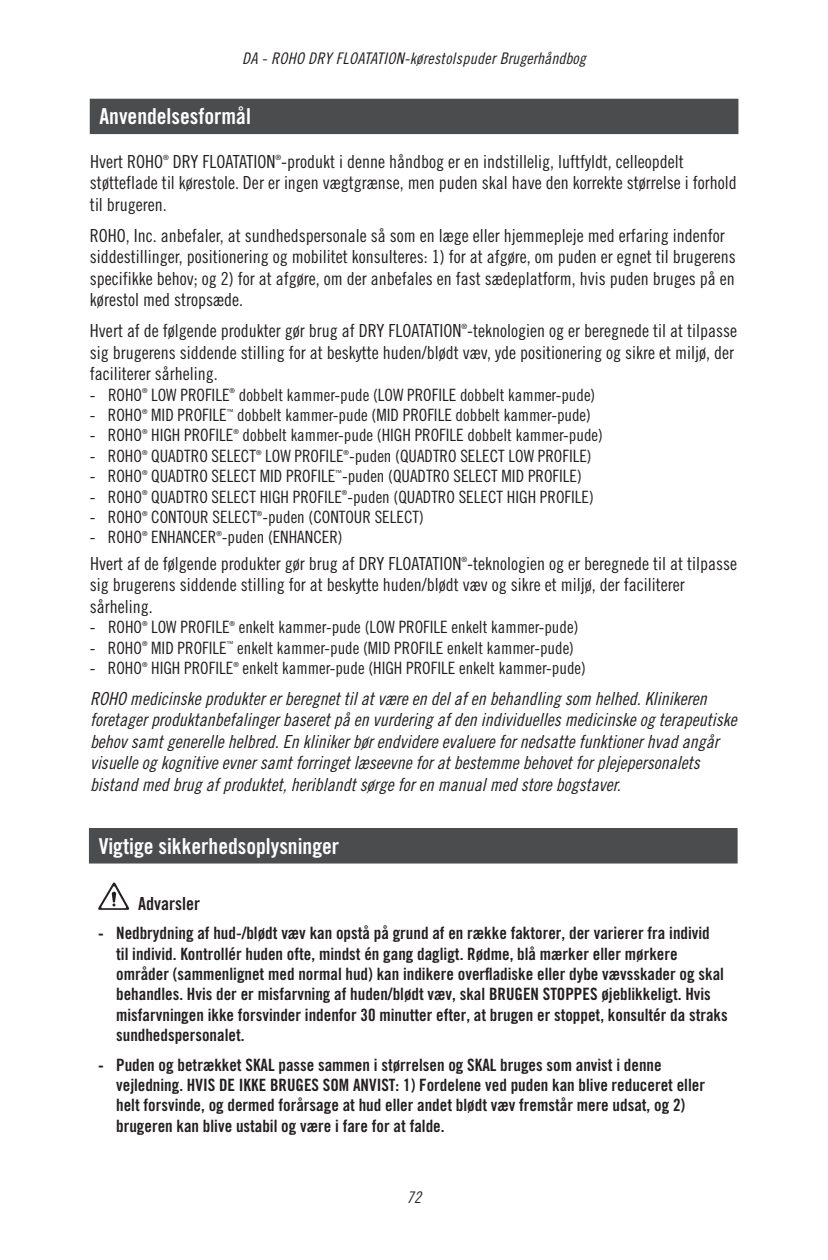
<style>
.page{position:relative;width:828px;height:1260px;background:#fff}
.page>*{position:absolute;margin:0;border:0;box-sizing:border-box;transform-origin:0 0}
.t1{font:22px "Trade Gothic LT Std Bd Cn 20";color:#fff}
.t2{font:18px/21.6px "Trade Gothic LT Std Cn 18";color:#231f20}
.t3{font:18px/21.6px "Trade Gothic LT Std Cn 18 Obl";color:#231f20}
.t4{font:18px "Trade Gothic LT Std Bd Cn 20";color:#231f20}
.t5{font:17px/20.4px "Trade Gothic LT Std Bd Cn 20";color:#231f20}
.t6{font:17px "Trade Gothic LT Std Cn 18";color:#231f20}
.t7{font:16px "Trade Gothic LT Std Cn 18 Obl";letter-spacing:.02em;color:#231f20}
.t8{font:7.2px "Trade Gothic LT Std Cn 18";color:#231f20}
.t9{font:6.8px "Trade Gothic LT Std Cn 18";color:#231f20}
.s1{font-family:"Trade Gothic LT Std Bd 2"}
</style>
<div class="page">
<div style="left:90px;top:99px;width:648px;height:35px;background:#4b4c4d"></div>
<svg style="left:98px;top:882px;width:31px;height:28px"></svg>
<div style="left:89px;top:829px;width:648px;height:34px;background:#4b4c4d"></div>
<div style="left:89px;top:828px;width:648px;height:35px;border:1px solid #4b4c4d"></div>
<p class="t7" style="left:242px;top:49px;width:345px">DA - ROHO DRY FLOATATION-kørestolspuder Brugerhåndbog</p>
<p class="t1" style="left:100px;top:103px;width:153px">Anvendelsesformål</p>
<p class="t2" style="left:90px;top:150px;width:75px">Hvert ROHO</p>
<p class="t8" style="left:163px;top:153px;width:7px">®</p>
<p class="t2" style="left:173px;top:150px;width:513px">DRY FLOATATION -produkt i denne håndbog er en indstillelig, luftfyldt, celleopdelt</p>
<p class="t8" style="left:275px;top:153px;width:7px">®</p>
<p class="t2" style="left:90px;top:172px;width:648px">støtteflade til kørestole. Der er ingen vægtgrænse, men puden skal have den korrekte størrelse i forhold til brugeren.</p>
<p class="t2" style="left:90px;top:224px;width:647px">ROHO, Inc. anbefaler, at sundhedspersonale så som en læge eller hjemmepleje med erfaring indenfor siddestillinger, positionering og mobilitet konsulteres: 1) for at afgøre, om puden er egnet til brugerens specifikke behov; og 2) for at afgøre, om der anbefales en fast sædeplatform, hvis puden bruges på en kørestol med stropsæde.</p>
<p class="t2" style="left:90px;top:320px;width:649px">Hvert af de følgende produkter gør brug af DRY FLOATATION -teknologien og er beregnede til at tilpasse</p>
<p class="t8" style="left:462px;top:323px;width:7px">®</p>
<p class="t2" style="left:90px;top:341px;width:646px">sig brugerens siddende stilling for at beskytte huden/blødt væv, yde positionering og sikre et miljø, der faciliterer sårheling.</p>
<p class="t6" style="left:90px;top:384px;width:54px">- ROHO</p>
<p class="t9" style="left:142px;top:387px;width:7px">®</p>
<p class="t6" style="left:151px;top:384px;width:80px">LOW PROFILE</p>
<p class="t9" style="left:230px;top:387px;width:7px">®</p>
<p class="t6" style="left:239px;top:384px;width:358px">dobbelt kammer-pude (LOW PROFILE dobbelt kammer-pude)</p>
<p class="t6" style="left:90px;top:405px;width:54px">- ROHO</p>
<p class="t9" style="left:142px;top:407px;width:7px">®</p>
<p class="t6" style="left:151px;top:405px;width:77px">MID PROFILE</p>
<p class="t9" style="left:227px;top:407px;width:8px">™</p>
<p class="t6" style="left:237px;top:405px;width:355px">dobbelt kammer-pude (MID PROFILE dobbelt kammer-pude)</p>
<p class="t6" style="left:90px;top:425px;width:54px">- ROHO</p>
<p class="t9" style="left:142px;top:428px;width:7px">®</p>
<p class="t6" style="left:151px;top:425px;width:84px">HIGH PROFILE</p>
<p class="t9" style="left:233px;top:428px;width:7px">®</p>
<p class="t6" style="left:243px;top:425px;width:362px">dobbelt kammer-pude (HIGH PROFILE dobbelt kammer-pude)</p>
<p class="t6" style="left:90px;top:446px;width:54px">- ROHO</p>
<p class="t9" style="left:142px;top:448px;width:7px">®</p>
<p class="t6" style="left:151px;top:446px;width:106px">QUADTRO SELECT</p>
<p class="t9" style="left:256px;top:448px;width:7px">®</p>
<p class="t6" style="left:265px;top:446px;width:328px">LOW PROFILE -puden (QUADTRO SELECT LOW PROFILE)</p>
<p class="t9" style="left:344px;top:448px;width:7px">®</p>
<p class="t6" style="left:90px;top:466px;width:54px">- ROHO</p>
<p class="t9" style="left:142px;top:469px;width:7px">®</p>
<p class="t6" style="left:151px;top:466px;width:432px">QUADTRO SELECT MID PROFILE -puden (QUADTRO SELECT MID PROFILE)</p>
<p class="t9" style="left:335px;top:469px;width:8px">™</p>
<p class="t6" style="left:90px;top:486px;width:54px">- ROHO</p>
<p class="t9" style="left:142px;top:489px;width:7px">®</p>
<p class="t6" style="left:151px;top:486px;width:444px">QUADTRO SELECT HIGH PROFILE -puden (QUADTRO SELECT HIGH PROFILE)</p>
<p class="t9" style="left:342px;top:489px;width:7px">®</p>
<p class="t6" style="left:90px;top:507px;width:54px">- ROHO</p>
<p class="t9" style="left:142px;top:509px;width:7px">®</p>
<p class="t6" style="left:151px;top:507px;width:274px">CONTOUR SELECT -puden (CONTOUR SELECT)</p>
<p class="t9" style="left:257px;top:509px;width:7px">®</p>
<p class="t6" style="left:90px;top:527px;width:54px">- ROHO</p>
<p class="t9" style="left:142px;top:530px;width:7px">®</p>
<p class="t6" style="left:151px;top:527px;width:193px">ENHANCER -puden (ENHANCER)</p>
<p class="t9" style="left:216px;top:530px;width:7px">®</p>
<p class="t2" style="left:90px;top:552px;width:649px">Hvert af de følgende produkter gør brug af DRY FLOATATION -teknologien og er beregnede til at tilpasse</p>
<p class="t8" style="left:462px;top:555px;width:7px">®</p>
<p class="t2" style="left:90px;top:574px;width:596px">sig brugerens siddende stilling for at beskytte huden/blødt væv og sikre et miljø, der faciliterer sårheling.</p>
<p class="t6" style="left:90px;top:617px;width:54px">- ROHO</p>
<p class="t9" style="left:142px;top:620px;width:7px">®</p>
<p class="t6" style="left:151px;top:617px;width:80px">LOW PROFILE</p>
<p class="t9" style="left:230px;top:620px;width:7px">®</p>
<p class="t6" style="left:239px;top:617px;width:341px">enkelt kammer-pude (LOW PROFILE enkelt kammer-pude)</p>
<p class="t6" style="left:90px;top:637px;width:54px">- ROHO</p>
<p class="t9" style="left:142px;top:640px;width:7px">®</p>
<p class="t6" style="left:151px;top:637px;width:77px">MID PROFILE</p>
<p class="t9" style="left:227px;top:640px;width:8px">™</p>
<p class="t6" style="left:237px;top:637px;width:338px">enkelt kammer-pude (MID PROFILE enkelt kammer-pude)</p>
<p class="t6" style="left:90px;top:658px;width:54px">- ROHO</p>
<p class="t9" style="left:142px;top:660px;width:7px">®</p>
<p class="t6" style="left:151px;top:658px;width:84px">HIGH PROFILE</p>
<p class="t9" style="left:233px;top:660px;width:7px">®</p>
<p class="t6" style="left:243px;top:658px;width:345px">enkelt kammer-pude (HIGH PROFILE enkelt kammer-pude)</p>
<p class="t3" style="left:90px;top:688px;width:648px">ROHO medicinske produkter er beregnet til at være en del af en behandling som helhed. Klinikeren foretager produktanbefalinger baseret på en vurdering af den individuelles medicinske og terapeutiske behov samt generelle helbred. En kliniker bør endvidere evaluere for nedsatte funktioner hvad angår visuelle og kognitive evner samt forringet læseevne for at bestemme behovet for plejepersonalets bistand med brug af produktet, heriblandt sørge for en manual med store bogstaver.</p>
<p class="t1" style="left:99px;top:833px;width:242px">Vigtige sikkerhedsoplysninger</p>
<p class="t4" style="left:138px;top:893px;width:63px">Advarsler</p>
<p class="t5" style="left:116px;top:923px;width:613px;text-indent:-18px"><span class="s1">-</span> Nedbrydning af hud-/blødt væv kan opstå på grund af en række faktorer, der varierer fra individ<br>til individ. Kontrollér huden ofte, mindst én gang dagligt. Rødme, blå mærker eller mørkere områder (sammenlignet med normal hud) kan indikere overfladiske eller dybe vævsskader og skal behandles. Hvis der er misfarvning af huden/blødt væv, skal BRUGEN STOPPES øjeblikkeligt. Hvis misfarvningen ikke forsvinder indenfor 30 minutter efter, at brugen er stoppet, konsultér da straks sundhedspersonalet.</p>
<p class="t5" style="left:116px;top:1054px;width:590px;text-indent:-18px"><span class="s1">-</span> Puden og betrækket SKAL passe sammen i størrelsen og SKAL bruges som anvist i denne vejledning. HVIS DE IKKE BRUGES SOM ANVIST: 1) Fordelene ved puden kan blive reduceret eller helt forsvinde, og dermed forårsage at hud eller andet blødt væv fremstår mere udsat, og 2) brugeren kan blive ustabil og være i fare for at falde.</p>
<p class="t7" style="left:407px;top:1188px;width:16px">72</p>
</div>
